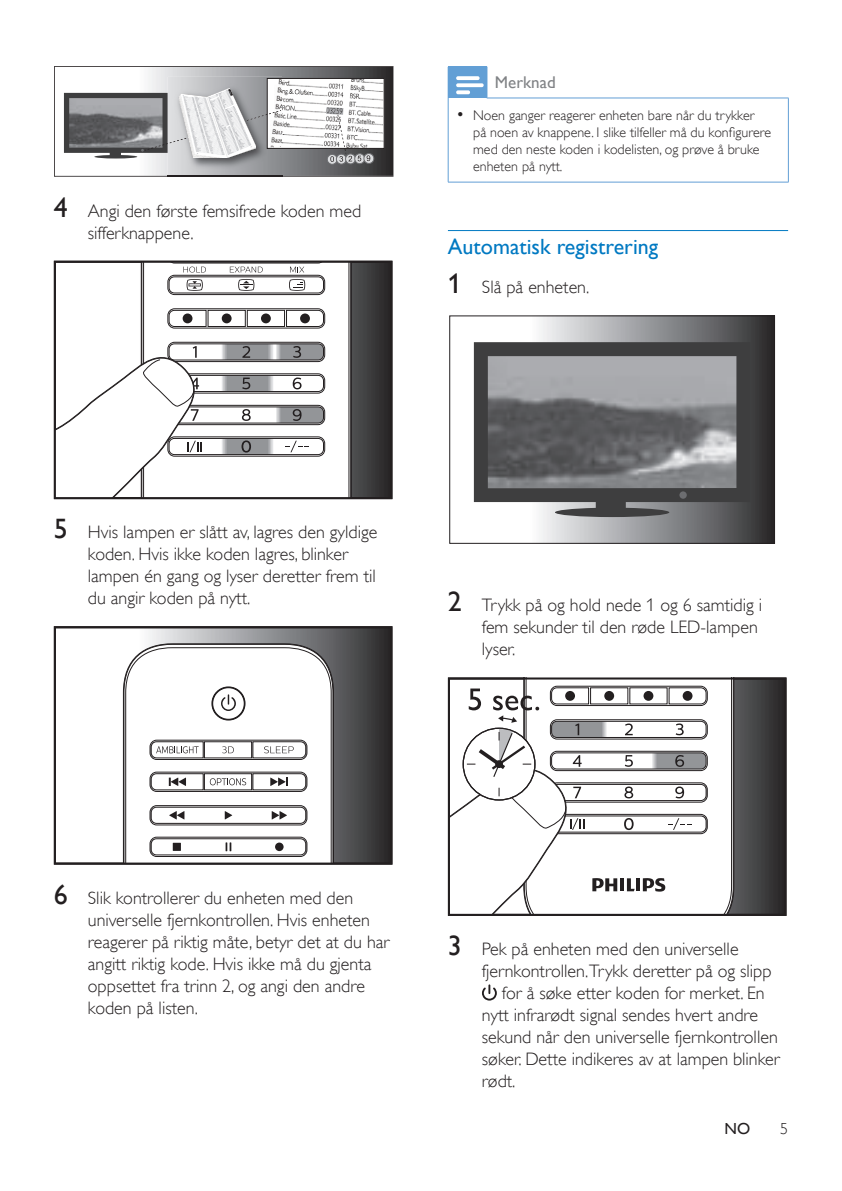
<style>
.page{position:relative;width:842px;height:1191px;background:#fff}
.page>*{position:absolute;margin:0;border:0;box-sizing:border-box;transform-origin:0 0}
.heading3{font:22px "Gill Sans Alt One WGL";color:#0079c2}
.t1{font:18px/22px "Gill Sans Alt One WGL Light";color:#231f20}
.notes-caption-paragr{font:17px "Gill Sans Alt One WGL";color:#808285}
.language_indication{font:16px "Gill Sans Alt One WGL";color:#231f20}
.t2{font:16px "Gill Sans Alt One WGL Light";color:#231f20}
.t3{font:14px/17px "Gill Sans Alt One WGL Light";color:#231f20}
.s1{font-family:"Gill Sans Alt One WGL";font-size:28px}
.s2{font-size:17px}
</style>
<div class="page">
<svg style="left:54px;top:66px;width:339px;height:111px"></svg>
<svg style="left:140px;top:264px;width:249px;height:232px;background:#3b3b3c"></svg>
<svg style="left:143px;top:264px;width:207px;height:232px"></svg>
<svg style="left:57px;top:266px;width:267px;height:230px"></svg>
<div style="left:54px;top:261px;width:338px;height:238px;border:2px solid #231f20"></div>
<svg style="left:122px;top:629px;width:267px;height:232px;background:#59595a"></svg>
<svg style="left:124px;top:644px;width:209px;height:217px"></svg>
<svg style="left:125px;top:647px;width:207px;height:214px"></svg>
<svg style="left:225px;top:811px;width:7px;height:8px"></svg>
<svg style="left:226px;top:842px;width:5px;height:9px"></svg>
<svg style="left:272px;top:811px;width:15px;height:8px"></svg>
<svg style="left:169px;top:811px;width:15px;height:8px"></svg>
<div style="left:275px;top:842px;width:9px;height:9px;background:#231f20;border-radius:50%"></div>
<div style="left:173px;top:842px;width:8px;height:9px;background:#231f20"></div>
<svg style="left:221px;top:694px;width:15px;height:17px"></svg>
<svg style="left:156px;top:746px;width:43px;height:7px"></svg>
<svg style="left:222px;top:746px;width:12px;height:7px"></svg>
<svg style="left:264px;top:746px;width:30px;height:7px"></svg>
<svg style="left:169px;top:777px;width:17px;height:9px"></svg>
<svg style="left:270px;top:777px;width:17px;height:9px"></svg>
<svg style="left:210px;top:778px;width:36px;height:7px"></svg>
<div style="left:54px;top:626px;width:338px;height:238px;border:2px solid #231f20"></div>
<hr style="left:448px;top:230px;width:340px;height:1px;background:#0079c2">
<div style="left:448px;top:67px;width:39px;height:31px;background:#629fd5"></div>
<hr style="left:448px;top:98px;width:1px;height:84px;background:#629fd5">
<hr style="left:788px;top:98px;width:1px;height:84px;background:#629fd5">
<hr style="left:448px;top:182px;width:39px;height:1px;background:#629fd5">
<hr style="left:487px;top:182px;width:302px;height:1px;background:#629fd5">
<hr style="left:448px;top:66px;width:39px;height:1px;background:#629fd5">
<hr style="left:487px;top:67px;width:1px;height:31px;background:#629fd5">
<hr style="left:487px;top:98px;width:302px;height:1px;background:#629fd5">
<svg style="left:456px;top:76px;width:28px;height:18px"></svg>
<svg style="left:482px;top:984px;width:15px;height:16px"></svg>
<svg style="left:473px;top:317px;width:300px;height:225px"></svg>
<div style="left:449px;top:315px;width:326px;height:229px;border:1px solid #231f20"></div>
<svg style="left:474px;top:342px;width:276px;height:175px;background:#737476"></svg>
<div style="left:679px;top:491px;width:8px;height:8px;background:#6c6d70;border-radius:50%"></div>
<svg style="left:734px;top:680px;width:49px;height:233px;background:#414142"></svg>
<svg style="left:525px;top:680px;width:207px;height:233px"></svg>
<svg style="left:451px;top:687px;width:256px;height:226px"></svg>
<div style="left:448px;top:677px;width:338px;height:239px;border:2px solid #231f20"></div>
<p class="t1" style="left:88px;top:200px;width:275px;text-indent:-34px"><span class="s1">4</span> Angi den første femsifrede koden med sifferknappene.</p>
<p class="notes-caption-paragr" style="left:495px;top:71px;width:62px">Merknad</p>
<p class="t3" style="left:473px;top:107px;width:299px;text-indent:-17px"><span class="s2">•</span> Noen ganger reagerer enheten bare når du trykker<br>på noen av knappene. I slike tilfeller må du konfigurere med den neste koden i kodelisten, og prøve å bruke enheten på nytt.</p>
<p class="heading3" style="left:448px;top:231px;width:212px">Automatisk registrering</p>
<p class="t1" style="left:448px;top:276px;width:143px"><span class="s1">1</span> Slå på enheten.</p>
<p class="t1" style="left:88px;top:521px;width:291px;text-indent:-34px"><span class="s1">5</span> Hvis lampen er slått av, lagres den gyldige koden. Hvis ikke koden lagres, blinker lampen én gang og lyser deretter frem til du angir koden på nytt.</p>
<p class="t1" style="left:482px;top:594px;width:282px;text-indent:-34px"><span class="s1">2</span> Trykk på og hold nede 1 og 6 samtidig i fem sekunder til den røde LED-lampen lyser.</p>
<p class="t1" style="left:88px;top:886px;width:303px;text-indent:-34px"><span class="s1">6</span> Slik kontrollerer du enheten med den universelle fjernkontrollen. Hvis enheten reagerer på riktig måte, betyr det at du har angitt riktig kode. Hvis ikke må du gjenta oppsettet fra trinn 2, og angi den andre koden på listen.</p>
<p class="t1" style="left:448px;top:938px;width:292px"><span class="s1">3</span> Pek på enheten med den universelle</p>
<p class="t1" style="left:482px;top:960px;width:291px">fjernkontrollen.Trykk deretter på og slipp</p>
<p class="t1" style="left:502px;top:982px;width:264px">for å søke etter koden for merket. En</p>
<p class="t1" style="left:482px;top:1004px;width:278px">nytt infrarødt signal sendes hvert andre</p>
<p class="t1" style="left:482px;top:1026px;width:297px">sekund når den universelle fjernkontrollen</p>
<p class="t1" style="left:482px;top:1048px;width:299px">søker. Dette indikeres av at lampen blinker</p>
<p class="t1" style="left:482px;top:1070px;width:35px">rødt.</p>
<p class="language_indication" style="left:724px;top:1118px;width:27px">NO</p>
<p class="t2" style="left:780px;top:1118px;width:9px">5</p>
</div>
